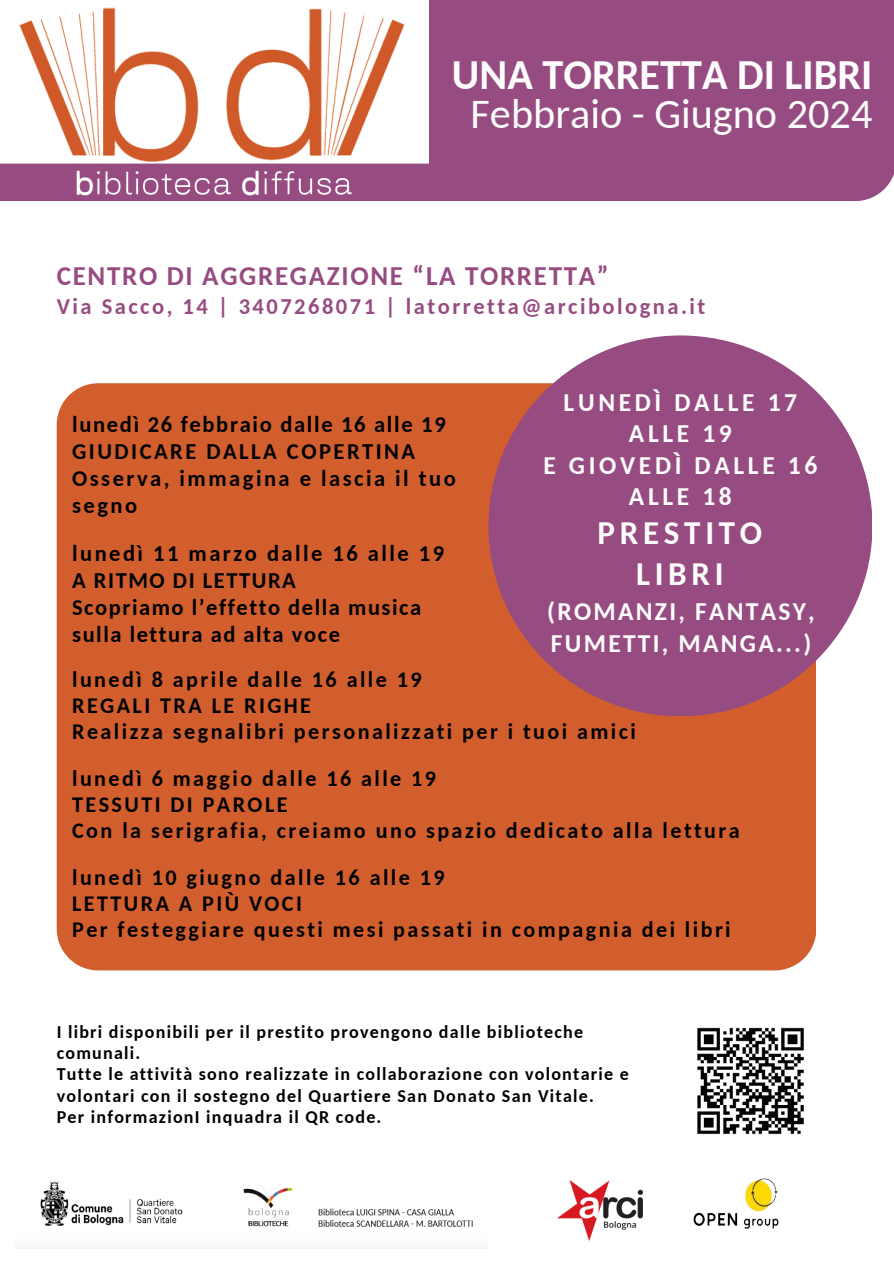
<style>
.page{position:relative;width:894px;height:1264px;background:#fff}
.page>*{position:absolute;margin:0;border:0;box-sizing:border-box;transform-origin:0 0}
.t1{font:42.15px "Carlito";color:#fdfdfd}
.t2{font:700 42.15px "Carlito";color:#fdfdfd}
.t3{font:700 33px/41.7px "Carlito";letter-spacing:.145em;color:#fdfdfd;text-align:center}
.t4{font:700 27px "Carlito";letter-spacing:.065em;color:#974c81}
.t5{font:700 25.5px/31.5px "Carlito";letter-spacing:.145em;color:#fdfdfd;text-align:center}
.t6{font:700 25.5px/31.5px "Carlito";letter-spacing:.09em;color:#fdfdfd}
.t7{font:700 22.5px/27px "Carlito";letter-spacing:.075em;color:#000}
.t8{font:700 22.5px/27px "Carlito";letter-spacing:.11em;color:#000}
.t9{font:700 22.5px "Carlito";letter-spacing:.11em;color:#974c81}
.t10{font:700 22.05px/25.8px "Carlito";letter-spacing:.11em;color:#000}
.t11{font:700 18px/21.3px "Carlito";letter-spacing:.07em;color:#000}
</style>
<div class="page">
<img style="left:40px;top:1181px;width:433px;height:46px">
<div style="left:0;top:0;width:893px;height:201px;background:#974c81"></div>
<img style="left:0;top:0;width:429px;height:199px">
<div style="left:57px;top:383px;width:759px;height:587px;background:#d25e2e"></div>
<div style="left:488px;top:335px;width:384px;height:381px;background:#974c81;border-radius:50%"></div>
<img style="left:697px;top:1027px;width:107px;height:107px">
<img style="left:557px;top:1180px;width:85px;height:60px">
<img style="left:693px;top:1178px;width:86px;height:51px">
<h1 class="t2" style="left:452px;top:58px;width:422px">UNA TORRETTA DI LIBRI</h1>
<h1 class="t1" style="left:470px;top:96px;width:403px">Febbraio - Giugno 2024</h1>
<p class="t4" style="left:57px;top:264px;width:553px">CENTRO DI AGGREGAZIONE “LA TORRETTA”</p>
<p class="t9" style="left:57px;top:297px;width:650px">Via Sacco, 14 | 3407268071 | latorretta@arcibologna.it</p>
<p class="t8" style="left:72px;top:412px;width:385px">lunedì 26 febbraio dalle 16 alle 19<br>GIUDICARE DALLA COPERTINA<br>Osserva, immagina e lascia il tuo segno</p>
<p class="t7" style="left:72px;top:542px;width:373px">lunedì 11 marzo dalle 16 alle 19<br>A RITMO DI LETTURA<br>Scopriamo l’effetto della musica sulla lettura ad alta voce</p>
<p class="t5" style="left:543px;top:389px;width:275px">LUNEDÌ DALLE 17<br>ALLE 19<br>E GIOVEDÌ DALLE 16<br>ALLE 18</p>
<h2 class="t3" style="left:597px;top:514px;width:166px">PRESTITO<br>LIBRI</h2>
<p class="t6" style="left:547px;top:598px;width:269px">(ROMANZI, FANTASY,<br>FUMETTI, MANGA...)</p>
<p class="t10" style="left:72px;top:668px;width:565px">lunedì 8 aprile dalle 16 alle 19<br>REGALI TRA LE RIGHE<br>Realizza segnalibri personalizzati per i tuoi amici</p>
<p class="t10" style="left:72px;top:767px;width:669px">lunedì 6 maggio dalle 16 alle 19<br>TESSUTI DI PAROLE<br>Con la serigrafia, creiamo uno spazio dedicato alla lettura</p>
<p class="t10" style="left:72px;top:866px;width:660px">lunedì 10 giugno dalle 16 alle 19<br>LETTURA A PIÙ VOCI<br>Per festeggiare questi mesi passati in compagnia dei libri</p>
<p class="t11" style="left:57px;top:1022px;width:528px">I libri disponibili per il prestito provengono dalle biblioteche comunali.</p>
<p class="t11" style="left:57px;top:1065px;width:573px">Tutte le attività sono realizzate in collaborazione con volontarie e volontari con il sostegno del Quartiere San Donato San Vitale.</p>
<p class="t11" style="left:57px;top:1108px;width:326px">Per informazionI inquadra il QR code.</p>
</div>
